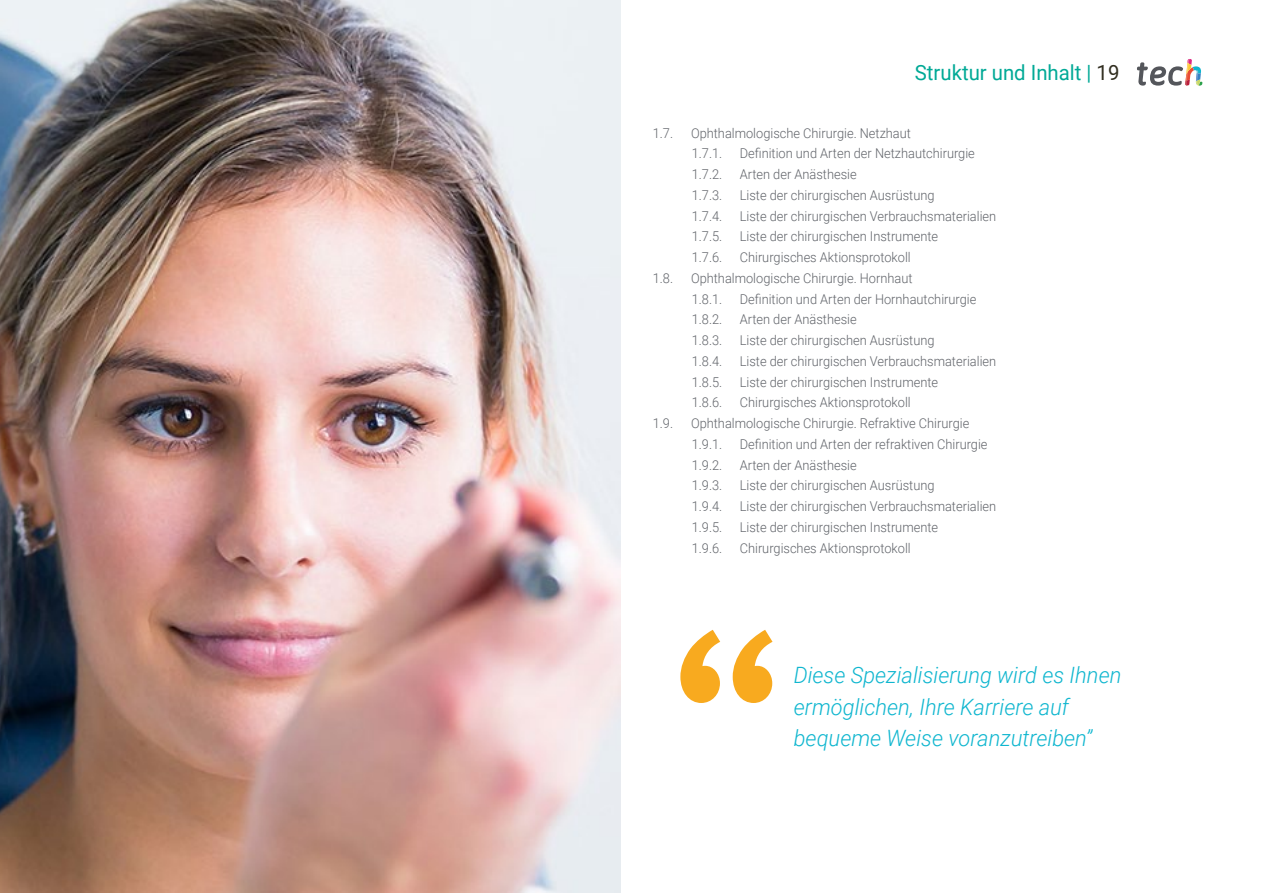
<style>
.page{position:relative;width:1263px;height:893px;background:#fff}
.page>*{position:absolute;margin:0;border:0;box-sizing:border-box;transform-origin:0 0}
.t1{font:italic 300 22.5px/31.5px "Roboto";color:#0fb6cf}
.t2{font:21px "Roboto";color:#00a996}
.t3{font:300 13.5px/20.7px "Roboto";color:#61646a;scale:.95 1}
.s1{color:#312e20}
</style>
<div class="page">
<img style="left:0;top:0;width:621px;height:893px">
<svg style="left:680px;top:630px;width:92px;height:73px"></svg>
<svg style="left:1137px;top:59px;width:65px;height:27px"></svg>
<h2 class="t2" style="left:915px;top:57px;width:206px">Struktur und Inhalt | <span class="s1">19</span></h2>
<p class="t3" style="left:653px;top:122px;width:23px">1.7.</p>
<p class="t3" style="left:691px;top:122px;width:233px">Ophthalmologische Chirurgie. Netzhaut<br>1.7.1.</p>
<p class="t3" style="left:740px;top:143px;width:249px">Definition und Arten der Netzhautchirurgie</p>
<p class="t3" style="left:692px;top:164px;width:34px">1.7.2.</p>
<p class="t3" style="left:740px;top:164px;width:125px">Arten der Anästhesie</p>
<p class="t3" style="left:692px;top:184px;width:34px">1.7.3.</p>
<p class="t3" style="left:740px;top:184px;width:207px">Liste der chirurgischen Ausrüstung</p>
<p class="t3" style="left:692px;top:205px;width:34px">1.7.4.</p>
<p class="t3" style="left:740px;top:205px;width:271px">Liste der chirurgischen Verbrauchsmaterialien</p>
<p class="t3" style="left:692px;top:226px;width:34px">1.7.5.</p>
<p class="t3" style="left:740px;top:226px;width:210px">Liste der chirurgischen Instrumente</p>
<p class="t3" style="left:692px;top:247px;width:34px">1.7.6.</p>
<p class="t3" style="left:740px;top:247px;width:182px">Chirurgisches Aktionsprotokoll</p>
<p class="t3" style="left:653px;top:267px;width:23px">1.8.</p>
<p class="t3" style="left:691px;top:267px;width:235px">Ophthalmologische Chirurgie. Hornhaut<br>1.8.1.</p>
<p class="t3" style="left:740px;top:288px;width:251px">Definition und Arten der Hornhautchirurgie</p>
<p class="t3" style="left:692px;top:309px;width:34px">1.8.2.</p>
<p class="t3" style="left:740px;top:309px;width:125px">Arten der Anästhesie</p>
<p class="t3" style="left:692px;top:330px;width:34px">1.8.3.</p>
<p class="t3" style="left:740px;top:330px;width:207px">Liste der chirurgischen Ausrüstung</p>
<p class="t3" style="left:692px;top:350px;width:34px">1.8.4.</p>
<p class="t3" style="left:740px;top:350px;width:271px">Liste der chirurgischen Verbrauchsmaterialien</p>
<p class="t3" style="left:692px;top:371px;width:34px">1.8.5.</p>
<p class="t3" style="left:740px;top:371px;width:210px">Liste der chirurgischen Instrumente</p>
<p class="t3" style="left:692px;top:392px;width:34px">1.8.6.</p>
<p class="t3" style="left:740px;top:392px;width:182px">Chirurgisches Aktionsprotokoll</p>
<p class="t3" style="left:653px;top:413px;width:23px">1.9.</p>
<p class="t3" style="left:691px;top:413px;width:294px">Ophthalmologische Chirurgie. Refraktive Chirurgie<br>1.9.1.</p>
<p class="t3" style="left:740px;top:433px;width:262px">Definition und Arten der refraktiven Chirurgie</p>
<p class="t3" style="left:692px;top:454px;width:34px">1.9.2.</p>
<p class="t3" style="left:740px;top:454px;width:125px">Arten der Anästhesie</p>
<p class="t3" style="left:692px;top:475px;width:34px">1.9.3.</p>
<p class="t3" style="left:740px;top:475px;width:207px">Liste der chirurgischen Ausrüstung</p>
<p class="t3" style="left:692px;top:496px;width:34px">1.9.4.</p>
<p class="t3" style="left:740px;top:496px;width:271px">Liste der chirurgischen Verbrauchsmaterialien</p>
<p class="t3" style="left:692px;top:516px;width:34px">1.9.5.</p>
<p class="t3" style="left:740px;top:516px;width:210px">Liste der chirurgischen Instrumente</p>
<p class="t3" style="left:692px;top:537px;width:34px">1.9.6.</p>
<p class="t3" style="left:740px;top:537px;width:182px">Chirurgisches Aktionsprotokoll</p>
<h1 class="t1" style="left:794px;top:659px;width:329px">Diese Spezialisierung wird es Ihnen ermöglichen, Ihre Karriere auf bequeme Weise voranzutreiben”</h1>
</div>
